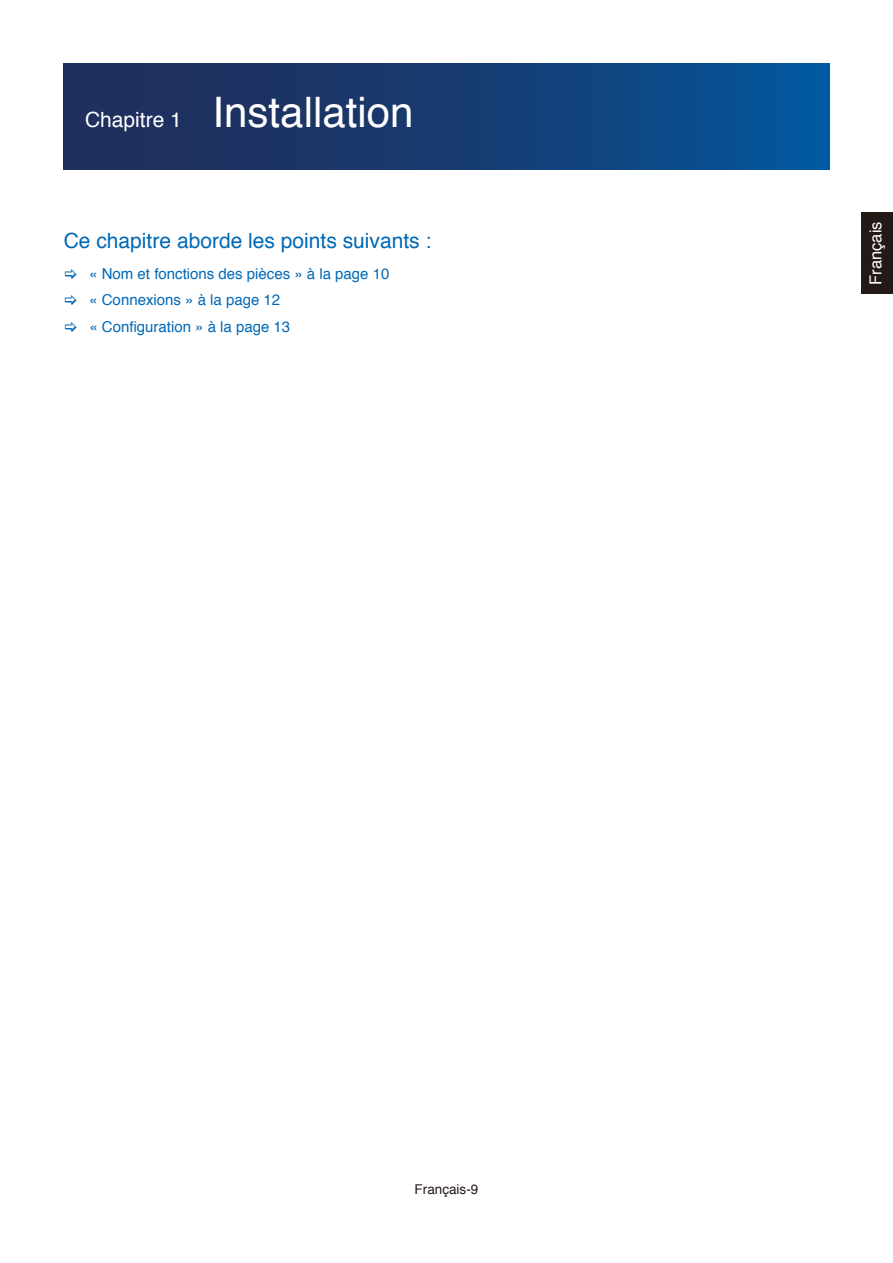
<style>
.page{position:relative;width:893px;height:1263px;background:#fff}
.page>*{position:absolute;margin:0;border:0;box-sizing:border-box;transform-origin:0 0}
.t1{font:42px "Helvetica";color:#fff}
.t2{font:21px "Helvetica";color:#0069b7}
.t3{font:16.5px "Helvetica";color:#fff}
.t4{font:15px/26.5px "Helvetica";color:#0069b7}
.t5{font:13.5px "Helvetica";color:#231916}
.s1{font-size:21px}
</style>
<div class="page">
<div style="left:861px;top:213px;width:32px;height:81px;background:#231916"></div>
<div style="left:64px;top:64px;width:765px;height:106px;background:linear-gradient(to right,#242954,#055497)"></div>
<h1 class="t1" style="left:85px;top:80px;width:330px"><span class="s1">Chapitre 1</span> Installation</h1>
<h2 class="t2" style="left:64px;top:224px;width:363px">Ce chapitre aborde les points suivants :</h2>
<p class="t4" style="left:89px;top:261px;width:302px">« Nom et fonctions des pièces » à la page 10 « Connexions » à la page 12<br>« Configuration » à la page 13</p>
<p class="t5" style="left:415px;top:1179px;width:65px">Français-9</p>
<p class="t3" style="left:863px;top:285px;width:65px;rotate:-90deg">Français</p>
</div>
